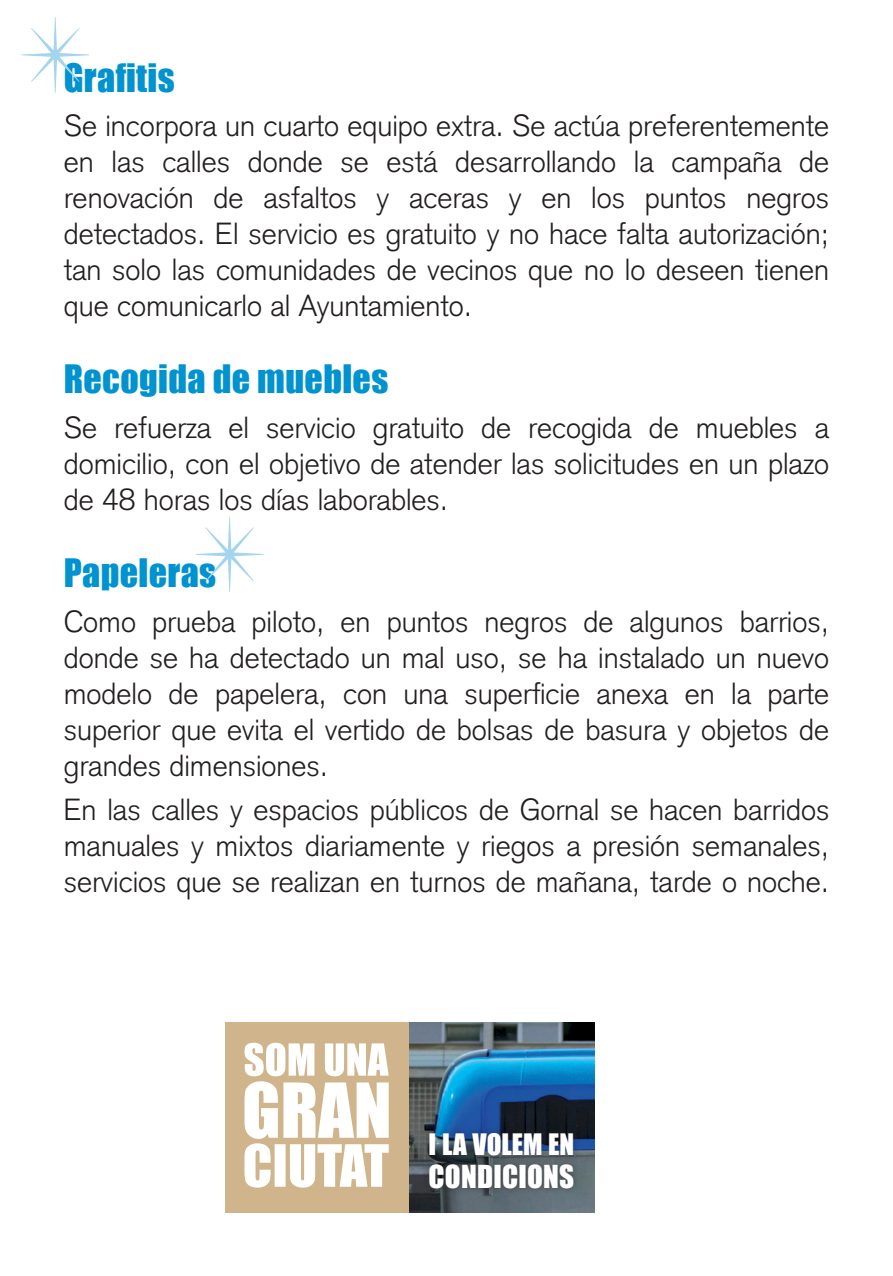
<style>
.page{position:relative;width:893px;height:1276px;background:#fff}
.page>*{position:absolute;margin:0;border:0;box-sizing:border-box;transform-origin:0 0}
.t1{font:36px "Impact";letter-spacing:.01em;color:#0093d0}
.t2{font:300 30px/36px "Akzidenz Grotesk";color:#231f20;text-align:justify}
.t3{font:29.1px "Impact";letter-spacing:.01em;color:#fff}
.t4{font:27px "Impact";color:#fff}
</style>
<div class="page">
<div style="left:225px;top:1022px;width:185px;height:190px;background:#d0b48b"></div>
<img style="left:410px;top:1022px;width:185px;height:190px">
<svg style="left:244px;top:1042px;width:145px;height:145px"></svg>
<div style="left:423px;top:1126px;width:157px;height:68px;background:#231f20;opacity:.5"></div>
<svg style="left:21px;top:17px;width:68px;height:76px"></svg>
<svg style="left:195px;top:516px;width:69px;height:76px"></svg>
<p class="t1" style="left:64px;top:50px;width:113px">Grafitis</p>
<p class="t2" style="left:64px;top:108px;width:767px">Se incorpora un cuarto equipo extra. Se actúa preferentemente en las calles donde se está desarrollando la campaña de renovación de asfaltos y aceras y en los puntos negros detectados. El servicio es gratuito y no hace falta autorización; tan solo las comunidades de vecinos que no lo deseen tienen que comunicarlo al Ayuntamiento.</p>
<p class="t1" style="left:64px;top:351px;width:326px">Recogida de muebles</p>
<p class="t2" style="left:64px;top:410px;width:767px">Se refuerza el servicio gratuito de recogida de muebles a domicilio, con el objetivo de atender las solicitudes en un plazo de 48 horas los días laborables.</p>
<p class="t1" style="left:64px;top:545px;width:154px">Papeleras</p>
<p class="t2" style="left:64px;top:603px;width:767px">Como prueba piloto, en puntos negros de algunos barrios, donde se ha detectado un mal uso, se ha instalado un nuevo modelo de papelera, con una superficie anexa en la parte superior que evita el vertido de bolsas de basura y objetos de grandes dimensiones.</p>
<p class="t2" style="left:64px;top:792px;width:767px">En las calles y espacios públicos de Gornal se hacen barridos manuales y mixtos diariamente y riegos a presión semanales, servicios que se realizan en turnos de mañana, tarde o noche.</p>
<p class="t4" style="left:429px;top:1123px;width:147px">I LA VOLEM EN</p>
<p class="t3" style="left:429px;top:1153px;width:147px">CONDICIONS</p>
</div>
